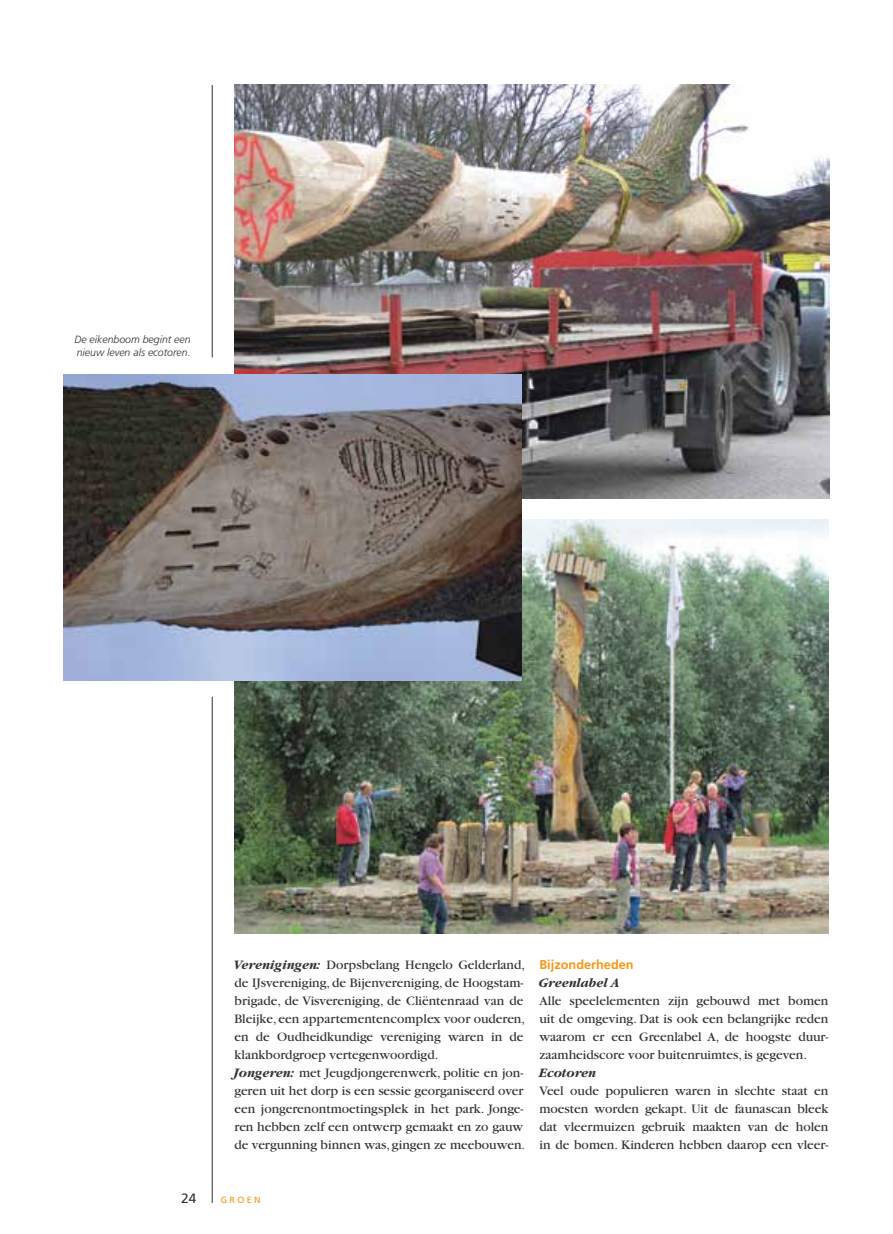
<style>
.page{position:relative;width:893px;height:1234px;background:#fff}
.page>*{position:absolute;margin:0;border:0;box-sizing:border-box;transform-origin:0 0}
.t1{font:13.5px/18px "Garamond";color:#323232;text-align:justify}
.t2{font:italic 700 13.5px "Garamond";color:#323232}
.t3{font:13.5px "Frutiger";color:#323232}
.t4{font:700 12.75px "Frutiger";color:#f79615}
.t5{font:italic 300 10.5px/12.6px "Frutiger";color:#323232}
.t6{font:9px "Frutiger";letter-spacing:.26em;color:#f79615}
.s1{font-weight:700;font-style:italic}
</style>
<div class="page">
<hr style="left:212px;top:85px;width:1px;height:272px;background:#323232">
<hr style="left:212px;top:696px;width:1px;height:506px;background:#323232">
<img style="left:234px;top:519px;width:594px;height:414px">
<img style="left:234px;top:85px;width:595px;height:413px">
<img style="left:63px;top:374px;width:459px;height:306px">
<p class="t5" style="left:74px;top:333px;width:118px">De eikenboom begint een nieuw leven als ecotoren.</p>
<p class="t1" style="left:234px;top:955px;width:292px;text-align:left"><span class="s1">Verenigingen:</span> Dorpsbelang Hengelo Gelderland, de IJsvereniging, de Bijenvereniging, de Hoogstam&shy;brigade, de Visvereniging, de Cliëntenraad van de Bleijke, een appartementencomplex voor ouderen, en de Oudheidkundige vereniging waren in de klankbordgroep vertegenwoordigd.<br><span class="s1">Jongeren:</span> met Jeugdjongerenwerk, politie en jon&shy;geren uit het dorp is een sessie georganiseerd over een jongerenontmoetingsplek in het park. Jonge&shy;ren hebben zelf een ontwerp gemaakt en zo gauw de vergunning binnen was, gingen ze meebouwen.</p>
<p class="t4" style="left:539px;top:956px;width:96px">Bijzonderheden</p>
<p class="t2" style="left:539px;top:975px;width:83px">Greenlabel A</p>
<p class="t1" style="left:539px;top:991px;width:290px">Alle speelelementen zijn gebouwd met bomen uit de omgeving. Dat is ook een belangrijke reden waarom er een Greenlabel A, de hoogste duur&shy;zaamheidscore voor buitenruimtes, is gegeven.</p>
<p class="t2" style="left:539px;top:1064px;width:59px">Ecotoren</p>
<p class="t1" style="left:539px;top:1081px;width:290px">Veel oude populieren waren in slechte staat en moesten worden gekapt. Uit de faunascan bleek dat vleermuizen gebruik maakten van de holen in de bomen. Kinderen hebben daarop een vleer-</p>
<p class="t3" style="left:181px;top:1189px;width:17px">24</p>
<p class="t6" style="left:221px;top:1194px;width:41px">GROEN</p>
</div>
